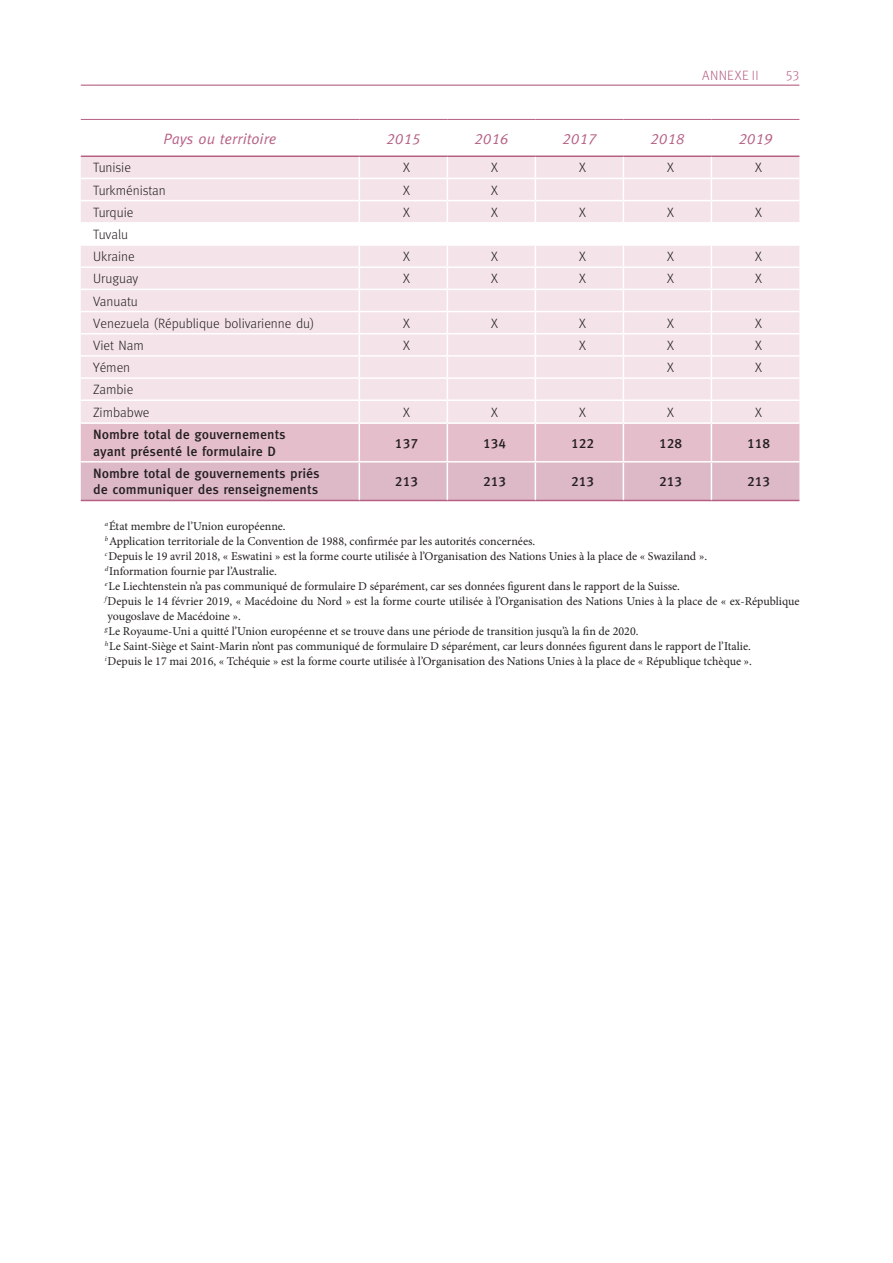
<style>
.page{position:relative;width:893px;height:1263px;background:#fff}
.page>*{position:absolute;margin:0;border:0;box-sizing:border-box;transform-origin:0 0}
.t1{font:15px "Meta OT Norm Ita";color:#b66084}
.t2{font:300 13.5px/22.2px "Meta OT";color:#231f20}
.t3{font:500 13.5px/16.5px "Meta OT";color:#231f20}
.t4{font:300 13.5px "Meta OT";letter-spacing:.02em;color:#b66084}
.t5{font:12px/15px "Minion Pro";color:#231f20}
</style>
<div class="page">
<hr style="left:81px;top:85px;width:718px;height:1px;background:#b66084">
<hr style="left:81px;top:119px;width:278px;height:1px;background:#b66084">
<hr style="left:359px;top:119px;width:88px;height:1px;background:#b66084">
<hr style="left:447px;top:119px;width:88px;height:1px;background:#b66084">
<hr style="left:535px;top:119px;width:88px;height:1px;background:#b66084">
<hr style="left:623px;top:119px;width:88px;height:1px;background:#b66084">
<hr style="left:711px;top:119px;width:88px;height:1px;background:#b66084">
<hr style="left:81px;top:156px;width:278px;height:1px;background:#b66084">
<hr style="left:359px;top:156px;width:88px;height:1px;background:#b66084">
<hr style="left:447px;top:156px;width:88px;height:1px;background:#b66084">
<hr style="left:535px;top:156px;width:88px;height:1px;background:#b66084">
<hr style="left:623px;top:156px;width:88px;height:1px;background:#b66084">
<hr style="left:711px;top:156px;width:88px;height:1px;background:#b66084">
<hr style="left:81px;top:500px;width:278px;height:1px;background:#b66084">
<hr style="left:359px;top:500px;width:88px;height:1px;background:#b66084">
<hr style="left:447px;top:500px;width:88px;height:1px;background:#b66084">
<hr style="left:535px;top:500px;width:88px;height:1px;background:#b66084">
<hr style="left:623px;top:500px;width:88px;height:1px;background:#b66084">
<hr style="left:711px;top:500px;width:88px;height:1px;background:#b66084">
<svg style="left:81px;top:157px;width:718px;height:343px"></svg>
<p class="t4" style="left:702px;top:68px;width:58px">Annexe II</p>
<p class="t4" style="left:786px;top:68px;width:15px">53</p>
<p class="t1" style="left:164px;top:129px;width:114px">Pays ou territoire</p>
<p class="t1" style="left:386px;top:129px;width:36px">2015</p>
<p class="t1" style="left:474px;top:129px;width:36px">2016</p>
<p class="t1" style="left:562px;top:129px;width:36px">2017</p>
<p class="t1" style="left:650px;top:129px;width:36px">2018</p>
<p class="t1" style="left:738px;top:129px;width:36px">2019</p>
<p class="t2" style="left:93px;top:157px;width:39px">Tunisie</p>
<p class="t2" style="left:403px;top:157px;width:8px">X</p>
<p class="t2" style="left:491px;top:157px;width:8px">X</p>
<p class="t2" style="left:579px;top:157px;width:8px">X</p>
<p class="t2" style="left:667px;top:157px;width:8px">X</p>
<p class="t2" style="left:755px;top:157px;width:8px">X</p>
<p class="t2" style="left:93px;top:179px;width:74px">Turkménistan</p>
<p class="t2" style="left:403px;top:179px;width:8px">X</p>
<p class="t2" style="left:491px;top:179px;width:8px">X</p>
<p class="t2" style="left:93px;top:201px;width:42px">Turquie</p>
<p class="t2" style="left:403px;top:201px;width:8px">X</p>
<p class="t2" style="left:491px;top:201px;width:8px">X</p>
<p class="t2" style="left:579px;top:201px;width:8px">X</p>
<p class="t2" style="left:667px;top:201px;width:8px">X</p>
<p class="t2" style="left:755px;top:201px;width:8px">X</p>
<p class="t2" style="left:93px;top:223px;width:43px">Tuvalu<br>Ukraine</p>
<p class="t2" style="left:403px;top:246px;width:8px">X</p>
<p class="t2" style="left:491px;top:246px;width:8px">X</p>
<p class="t2" style="left:579px;top:246px;width:8px">X</p>
<p class="t2" style="left:667px;top:246px;width:8px">X</p>
<p class="t2" style="left:755px;top:246px;width:8px">X</p>
<p class="t2" style="left:93px;top:268px;width:47px">Uruguay</p>
<p class="t2" style="left:403px;top:268px;width:8px">X</p>
<p class="t2" style="left:491px;top:268px;width:8px">X</p>
<p class="t2" style="left:579px;top:268px;width:8px">X</p>
<p class="t2" style="left:667px;top:268px;width:8px">X</p>
<p class="t2" style="left:755px;top:268px;width:8px">X</p>
<p class="t2" style="left:93px;top:290px;width:223px">Vanuatu<br>Venezuela (République bolivarienne du)</p>
<p class="t2" style="left:403px;top:312px;width:8px">X</p>
<p class="t2" style="left:491px;top:312px;width:8px">X</p>
<p class="t2" style="left:579px;top:312px;width:8px">X</p>
<p class="t2" style="left:667px;top:312px;width:8px">X</p>
<p class="t2" style="left:755px;top:312px;width:8px">X</p>
<p class="t2" style="left:93px;top:334px;width:52px">Viet Nam</p>
<p class="t2" style="left:403px;top:334px;width:8px">X</p>
<p class="t2" style="left:579px;top:334px;width:8px">X</p>
<p class="t2" style="left:667px;top:334px;width:8px">X</p>
<p class="t2" style="left:755px;top:334px;width:8px">X</p>
<p class="t2" style="left:93px;top:357px;width:39px">Yémen</p>
<p class="t2" style="left:667px;top:357px;width:8px">X</p>
<p class="t2" style="left:755px;top:357px;width:8px">X</p>
<p class="t2" style="left:93px;top:379px;width:58px">Zambie<br>Zimbabwe</p>
<p class="t2" style="left:403px;top:401px;width:8px">X</p>
<p class="t2" style="left:491px;top:401px;width:8px">X</p>
<p class="t2" style="left:579px;top:401px;width:8px">X</p>
<p class="t2" style="left:667px;top:401px;width:8px">X</p>
<p class="t2" style="left:755px;top:401px;width:8px">X</p>
<p class="t3" style="left:93px;top:427px;width:194px">Nombre total de gouvernements ayant présenté le formulaire D</p>
<p class="t3" style="left:395px;top:435px;width:25px">137</p>
<p class="t3" style="left:483px;top:435px;width:25px">134</p>
<p class="t3" style="left:571px;top:435px;width:25px">122</p>
<p class="t3" style="left:659px;top:435px;width:25px">128</p>
<p class="t3" style="left:747px;top:435px;width:25px">118</p>
<p class="t3" style="left:93px;top:465px;width:228px">Nombre total de gouvernements priés de communiquer des renseignements</p>
<p class="t3" style="left:395px;top:473px;width:25px">213</p>
<p class="t3" style="left:483px;top:473px;width:25px">213</p>
<p class="t3" style="left:571px;top:473px;width:25px">213</p>
<p class="t3" style="left:659px;top:473px;width:25px">213</p>
<p class="t3" style="left:747px;top:473px;width:25px">213</p>
<p class="t5" style="left:105px;top:518px;width:696px"><sup>a</sup>État membre de l’Union européenne.<br><sup>b</sup>Application territoriale de la Convention de 1988, confirmée par les autorités concernées.<br><sup>c</sup>Depuis le 19 avril 2018, « Eswatini » est la forme courte utilisée à l’Organisation des Nations Unies à la place de « Swaziland ».<br><sup>d</sup>Information fournie par l’Australie.<br><sup>e</sup>Le Liechtenstein n’a pas communiqué de formulaire D séparément, car ses données figurent dans le rapport de la Suisse.<br><sup>f</sup>Depuis le 14 février 2019, « Macédoine du Nord » est la forme courte utilisée à l’Organisation des Nations Unies à la place de « ex-République yougoslave de Macédoine ».<br><sup>g</sup>Le Royaume-Uni a quitté l’Union européenne et se trouve dans une période de transition jusqu’à la fin de 2020.<br><sup>h</sup>Le Saint-Siège et Saint-Marin n’ont pas communiqué de formulaire D séparément, car leurs données figurent dans le rapport de l’Italie.<br><sup>i</sup>Depuis le 17 mai 2016, « Tchéquie » est la forme courte utilisée à l’Organisation des Nations Unies à la place de « République tchèque ».</p>
</div>
